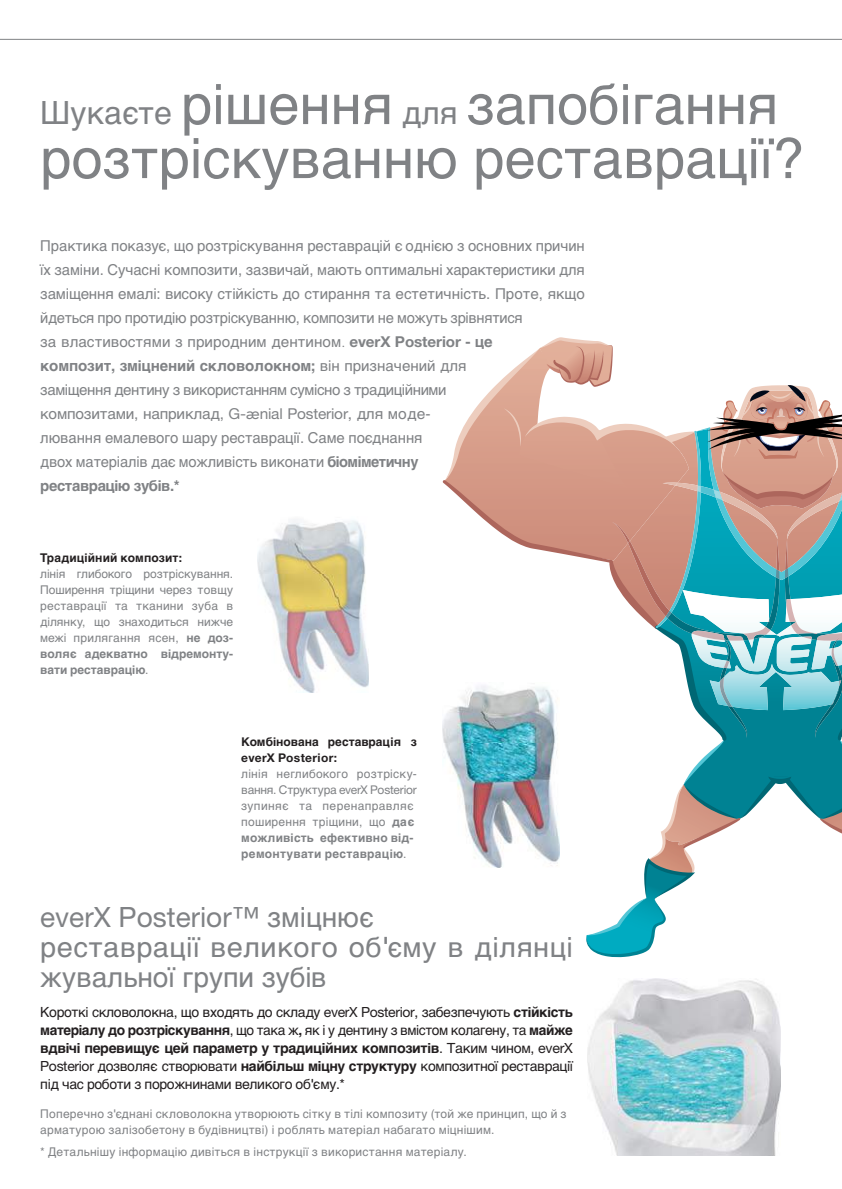
<style>
.page{position:relative;width:842px;height:1189px;background:#fff}
.page>*{position:absolute;margin:0;border:0;box-sizing:border-box;transform-origin:0 0}
.t1{font:56px/54px "Helvetica Cyrillic Upright";color:#808285}
.t2{font:28px/30px "Helvetica Cyrillic Upright";letter-spacing:.02em;color:#808285}
.t3{font:28px "Helvetica Neue LT Pro";color:#808285}
.t4{font:15px/24px "Helvetica Cyrillic Upright";letter-spacing:-.005em;color:#808285}
.t5{font:700 15px "Helvetica Cyr";letter-spacing:-.01em;color:#808285}
.t6{font:14px/18px "Helvetica Cyrillic Upright";letter-spacing:-.025em;color:#231f20}
.t7{font:700 14px "Helvetica Cyr";letter-spacing:-.02em;color:#231f20}
.t8{font:12px/16px "Helvetica Cyrillic Upright";letter-spacing:.02em;color:#808285;text-align:justify}
.t9{font:700 12px/16px "Helvetica Cyr";letter-spacing:.005em;color:#808285}
.t10{font:700 12px "Helvetica Cyr";color:#231f20}
.t11{font:700 12px "Helvetica Neue LT Pro";letter-spacing:.03em;color:#231f20}
.s1{font-size:32px}
.s2{font-family:"Helvetica Neue LT Pro"}
.s3{font-family:"Avenir";font-weight:300}
.s4{font-family:"Helvetica Neue LT Pro";font-weight:700}
.s5{font-family:"Helvetica Cyr";font-weight:700}
.s6{font-family:"Helvetica Cyrillic Upright";font-weight:400}
.s7{font-family:"Helvetica Neue LT Pro";font-weight:400}
.s8{font-family:"Avenir";font-size:16px}
.s9{font-family:"Helvetica Cyr"}
.s10{font-family:"Helvetica Cyrillic Upright"}
</style>
<div class="page">
<svg style="left:0;top:38px;width:841px;height:2px;background:#bfc0c1"></svg>
<img style="left:587px;top:978px;width:193px;height:178px">
<img style="left:258px;top:519px;width:111px;height:173px">
<div style="left:218px;top:509px;width:191px;height:191px;border:1px solid #fff;border-radius:18px"></div>
<svg style="left:442px;top:337px;width:399px;height:620px"></svg>
<h1 class="t1" style="left:40px;top:78px;width:764px"><span class="s1">©uka te</span> r<span class="s2">i</span>πennë <span class="s1">dlë</span> zapob<span class="s2">i</span>gannë roztr<span class="s2">i</span>skuvanní restavrac<span class="s2">iï</span>?</h1>
<p class="t4" style="left:40px;top:234px;width:546px">Praktika pokazu , ïo roztr<span class="s2">i</span>skuvannë restavrac<span class="s2">i</span>ñ odn<span class="s2">i</span> í z osnovnih priüin <span class="s2">ï</span>h zam<span class="s2">i</span>ni. Suüasn<span class="s2">i</span> kompoziti, zazviüañ, maítî optimalîn<span class="s2">i</span> harakteristiki dlë zam<span class="s2">i</span>ïennë emal<span class="s2">i</span>: visoku st<span class="s2">i</span>ñk<span class="s2">i</span>stî do stirannë ta estetiün<span class="s2">i</span>stî. Prote, ëkïo ñdetîsë pro protid<span class="s2">i</span>í roztr<span class="s2">i</span>skuvanní, kompoziti ne moæutî zr<span class="s2">i</span>vnëtisë<br>za vlastivostëmi z prirodnim dentinom<span class="s3">.</span> <span class="s4">everX Posterior</span> <span class="s5">- ce</span></p>
<p class="t5" style="left:40px;top:357px;width:427px">kompozit, zm<span class="s2">i</span>cneniñ sklovoloknom; <span class="s6">v</span><span class="s7">i</span><span class="s6">n priznaüeniñ dlë</span></p>
<p class="t4" style="left:40px;top:378px;width:408px">zam<span class="s2">i</span>ïennë dentinu z vikoristannëm sum<span class="s2">i</span>sno z tradic<span class="s2">i</span>ñnimi kompozitami, napriklad, <span class="s2">G-</span><span class="s8">≥</span><span class="s2">nial Posterior,</span> dlë mode&shy;lívannë emalevogo πaru restavrac<span class="s2">iï</span>. Same po dnannë dvoh mater<span class="s2">i</span>al<span class="s2">i</span>v da moæliv<span class="s2">i</span>stî vikonati <span class="s5">b</span><span class="s4">i</span><span class="s5">om</span><span class="s4">i</span><span class="s5">metiünu</span></p>
<p class="t5" style="left:40px;top:477px;width:141px">restavrac<span class="s2">i</span>í zub<span class="s2">i</span>v.*</p>
<p class="t10" style="left:40px;top:551px;width:143px">Tradic<span class="s2">i</span>ñniñ kompozit:</p>
<p class="t8" style="left:40px;top:566px;width:194px">l<span class="s2">i</span>n<span class="s2">i</span>ë glibokogo roztr<span class="s2">i</span>skuvannë.<br>Poπirennë tr<span class="s2">i</span>ïini üerez tovïu restavrac<span class="s2">iï</span> ta tkanini zuba v d<span class="s2">i</span>lënku, ïo znahoditîsë niæüe meæ<span class="s2">i</span> prilëgannë ësen, <span class="s5">ne doz-</span></p>
<p class="t9" style="left:40px;top:646px;width:31px">volë</p>
<p class="t9" style="left:40px;top:646px;width:194px;text-indent:45px">adekvatno v<span class="s2">i</span>dremontu&shy;vati restavrac<span class="s2">i</span>í<span class="s6">.</span></p>
<p class="t10" style="left:241px;top:734px;width:177px">Komb<span class="s2">i</span>novana restavrac<span class="s2">i</span>ë z</p>
<p class="t11" style="left:241px;top:750px;width:97px">everX Posterior<span class="s9">:</span></p>
<p class="t8" style="left:241px;top:765px;width:177px">l<span class="s2">i</span>n<span class="s2">i</span>ë neglibokogo roztr<span class="s2">i</span>sku&shy;vannë. Struktura <span class="s2">everX Posterior </span>zupinë</p>
<p class="t8" style="left:241px;top:797px;width:167px;text-align:right">ta perenapravlë poπirennë tr<span class="s2">i</span>ïini, ïo <span class="s5">da</span></p>
<p class="t9" style="left:241px;top:829px;width:174px">moæliv<span class="s2">i</span>stî efektivno v<span class="s2">i</span>d&shy;remontuvati restavrac<span class="s2">i</span>í<span class="s6">.</span></p>
<h2 class="t3" style="left:40px;top:906px;width:320px">everX Posterior™ <span class="s10">zm</span>i<span class="s10">cní</span></h2>
<h2 class="t2" style="left:40px;top:932px;width:534px">restavrac<span class="s2">iï</span> velikogo ob' mu v d<span class="s2">i</span>lënc<span class="s2">i </span>æuvalîno<span class="s2">ï</span> grupi zub<span class="s2">i</span>v</h2>
<p class="t6" style="left:40px;top:1003px;width:534px">Korotk<span class="s2">i</span> sklovolokna, ïo vhodëtî do skladu <span class="s2">everX Posterior,</span> zabezpeüuítî <span class="s5">st</span><span class="s4">i</span><span class="s5">ñk</span><span class="s4">i</span><span class="s5">stî mater</span><span class="s4">i</span><span class="s5">alu do roztr</span><span class="s4">i</span><span class="s5">skuvannë</span>, ïo taka æ<span class="s5">,</span> ëk <span class="s2">i</span> u dentinu z vm<span class="s2">i</span>stom kolagenu, ta <span class="s5">mañæe</span></p>
<p class="t7" style="left:40px;top:1039px;width:534px">vdv<span class="s2">i</span>ü<span class="s2">i</span> pereviïu ceñ parametr u tradic<span class="s2">i</span>ñnih kompozit<span class="s2">i</span>v<span class="s6">. Takim üinom,</span> <span class="s7">everX</span></p>
<p class="t6" style="left:40px;top:1057px;width:534px"><span class="s2">Posterior</span> dozvolë stvorívati <span class="s5">nañb</span><span class="s4">i</span><span class="s5">lîπ m</span><span class="s4">i</span><span class="s5">cnu strukturu</span> kompozitno<span class="s2">ï</span> restavrac<span class="s2">iï </span>p<span class="s2">i</span>d üas roboti z poroæninami velikogo ob' mu.*</p>
<p class="t8" style="left:40px;top:1105px;width:527px">Popereüno z' dnan<span class="s2">i</span> sklovolokna utvoríítî s<span class="s2">i</span>tku v t<span class="s2">i</span>l<span class="s2">i</span> kompozitu (toñ æe princip, ïo ñ z armaturoí zal<span class="s2">i</span>zobetonu v bud<span class="s2">i</span>vnictv<span class="s2">i</span>) <span class="s2">i</span> roblëtî mater<span class="s2">i</span>al nabagato m<span class="s2">i</span>cn<span class="s2">i</span>πim.</p>
<p class="t8" style="left:40px;top:1143px;width:428px">* Detalîn<span class="s2">i</span>πu <span class="s2">i</span>nformac<span class="s2">i</span>í div<span class="s2">i</span>tîsë v <span class="s2">i</span>nstrukc<span class="s2">iï</span> z vikoristannë mater<span class="s2">i</span>alu.</p>
</div>
